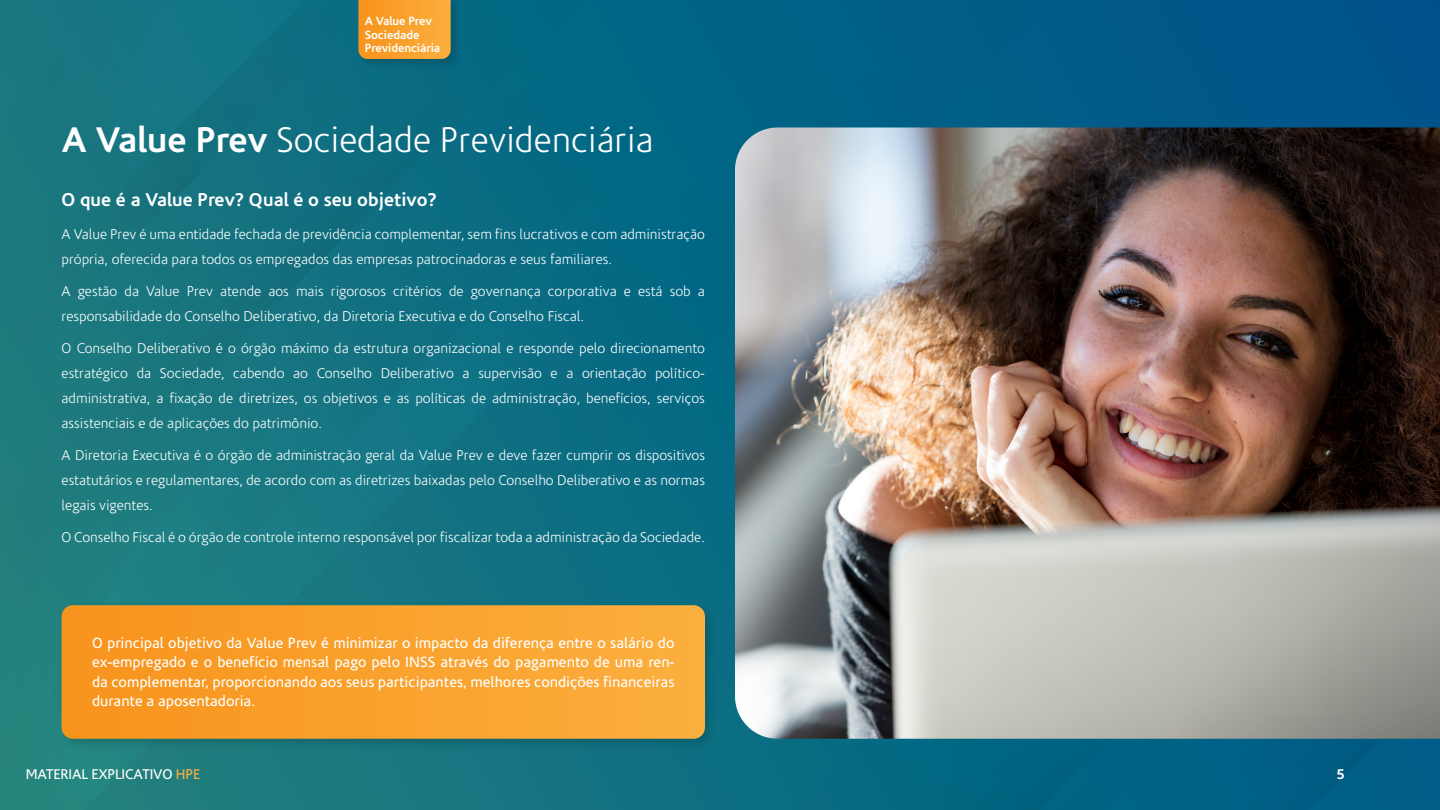
<style>
.page{position:relative;width:1440px;height:810px;background:#fff}
.page>*{position:absolute;margin:0;border:0;box-sizing:border-box;transform-origin:0 0}
.título{font:300 36px "Corisande";color:#fff}
.t1{font:700 18.75px "Corisande";color:#fff}
.DOCS_-_glossário_txt{font:15px/19.5px "Corisande";color:#fff;text-align:justify}
.t2{font:300 14.25px/24.9px "Corisande";color:#fff}
.t3{font:14.25px "Corisande";letter-spacing:-.01em;color:#fff}
.t4{font:700 14.25px "Corisande";color:#fff}
.t5{font:700 12px/13.5px "Corisande";letter-spacing:-.01em;color:#fff}
.s1{font-weight:700}
.s2{color:#fbb040}
</style>
<div class="page">
<svg style="left:504px;top:0;width:315px;height:595px;background:#056883"></svg>
<div style="left:504px;top:0;width:218px;height:215px;background:#006785"></div>
<div style="left:638px;top:514px;width:97px;height:296px;background:#0c6e83"></div>
<div style="left:693px;top:541px;width:215px;height:269px;background:#0a6c83"></div>
<div style="left:1138px;top:739px;width:277px;height:71px;background:#005f85"></div>
<div style="left:908px;top:739px;width:230px;height:71px;background:#006482"></div>
<div style="left:461px;top:0;width:126px;height:111px;background:#036984"></div>
<div style="left:819px;top:0;width:621px;height:128px;background:#005988"></div>
<div style="left:0;top:798px;width:379px;height:12px;background:#217e7e"></div>
<img style="left:0;top:111px;width:504px;height:687px">
<div style="left:469px;top:215px;width:156px;height:299px;background:#0b6c82"></div>
<div style="left:469px;top:146px;width:104px;height:316px;background:#0b6d83"></div>
<img style="left:0;top:12px;width:469px;height:579px">
<div style="left:0;top:0;width:313px;height:295px;background:#167580"></div>
<img style="left:735px;top:128px;width:705px;height:611px">
<div style="left:57px;top:600px;width:660px;height:151px;background:#000;opacity:.15"></div>
<svg style="left:62px;top:605px;width:643px;height:134px;background:#f8a02d"></svg>
<div style="left:357px;top:0;width:104px;height:69px;background:#076279"></div>
<svg style="left:358px;top:0;width:93px;height:59px;background:#f5a02e"></svg>
<p class="t5" style="left:365px;top:15px;width:77px">A Value Prev<br>Sociedade<br>Previdenciária</p>
<p class="título" style="left:62px;top:121px;width:593px"><span class="s1">A Value Prev</span> Sociedade Previdenciária</p>
<p class="t1" style="left:62px;top:189px;width:377px">O que é a Value Prev? Qual é o seu objetivo?</p>
<p class="t2" style="left:62px;top:222px;width:645px">A Value Prev é uma entidade fechada de previdência complementar, sem fins lucrativos e com administração própria, oferecida para todos os empregados das empresas patrocinadoras e seus familiares.</p>
<p class="t2" style="left:62px;top:279px;width:645px">A gestão da Value Prev atende aos mais rigorosos critérios de governança corporativa e está sob a responsabilidade do Conselho Deliberativo, da Diretoria Executiva e do Conselho Fiscal.</p>
<p class="t2" style="left:62px;top:336px;width:645px;text-align:justify">O Conselho Deliberativo é o órgão máximo da estrutura organizacional e responde pelo direcionamento estratégico da Sociedade, cabendo ao Conselho Deliberativo a supervisão e a orientação político&shy;administrativa, a fixação de diretrizes, os objetivos e as políticas de administração, benefícios, serviços assistenciais e de aplicações do patrimônio.</p>
<p class="t2" style="left:62px;top:443px;width:645px;text-align:justify">A Diretoria Executiva é o órgão de administração geral da Value Prev e deve fazer cumprir os dispositivos estatutários e regulamentares, de acordo com as diretrizes baixadas pelo Conselho Deliberativo e as normas legais vigentes.</p>
<p class="t2" style="left:62px;top:525px;width:645px">O Conselho Fiscal é o órgão de controle interno responsável por fiscalizar toda a administração da Sociedade.</p>
<p class="DOCS_-_glossário_txt" style="left:92px;top:633px;width:584px">O principal objetivo da Value Prev é minimizar o impacto da diferença entre o salário do ex-empregado e o benefício mensal pago pelo INSS através do pagamento de uma ren&shy;da complementar, proporcionando aos seus participantes, melhores condições financeiras durante a aposentadoria.</p>
<p class="t3" style="left:26px;top:767px;width:176px">MATERIAL EXPLICATIVO <span class="s2">HPE</span></p>
<p class="t4" style="left:1337px;top:766px;width:9px">5</p>
</div>
